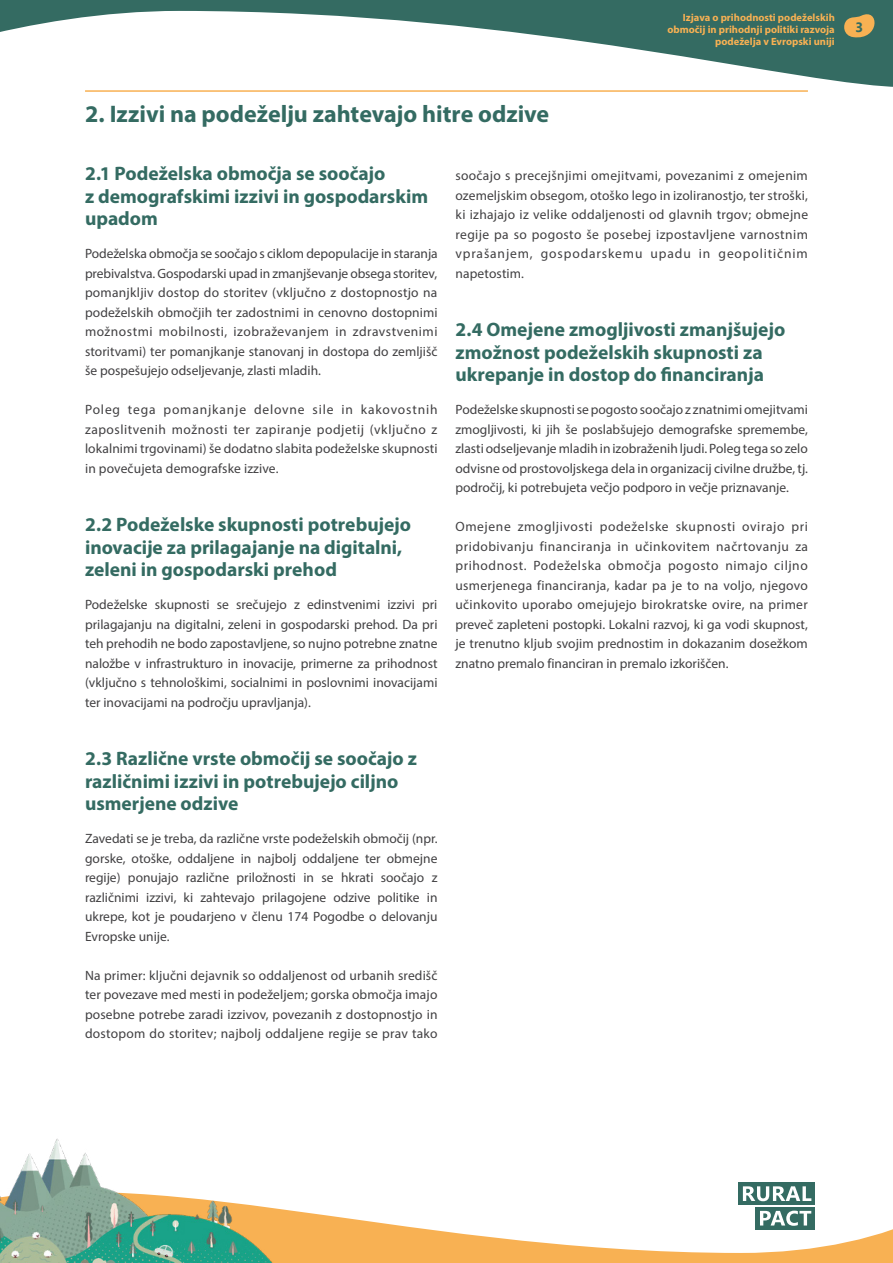
<style>
.page{position:relative;width:893px;height:1263px;background:#fff}
.page>*{position:absolute;margin:0;border:0;box-sizing:border-box;transform-origin:0 0}
.Title_-_level1{font:700 24px "Myriad Pro";letter-spacing:-.005em;color:#346b62}
.Title_-_level_2{font:700 19.5px/22.5px "Myriad Pro";color:#346b62}
.Body_JUSTIFIED{font:13.5px/19.5px "Myriad Pro";color:#414042;text-align:justify}
.t1{font:700 13.5px "Leelawadee";color:#346b62}
.t2{font:700 10.5px/12px "Myriad Pro";color:#f8b153;text-align:right}
</style>
<div class="page">
<svg style="left:0;top:0;width:893px;height:87px"></svg>
<svg style="left:842px;top:7px;width:38px;height:34px"></svg>
<svg style="left:357px;top:1182px;width:536px;height:81px"></svg>
<img style="left:0;top:1138px;width:357px;height:125px">
<div style="left:739px;top:1182px;width:76px;height:22px;background:#346b62"></div>
<div style="left:756px;top:1207px;width:59px;height:22px;background:#346b62"></div>
<svg style="left:743px;top:1186px;width:68px;height:15px"></svg>
<svg style="left:760px;top:1210px;width:51px;height:16px"></svg>
<hr style="left:85px;top:90px;width:723px;height:2px;background:#f8b153">
<p class="t2" style="left:667px;top:11px;width:169px">Izjava o prihodnosti podeželskih območij in prihodnji politiki razvoja podeželja v Evropski uniji</p>
<p class="t1" style="left:855px;top:19px;width:9px">3</p>
<h2 class="Title_-_level1" style="left:85px;top:98px;width:466px">2. Izzivi na podeželju zahtevajo hitre odzive</h2>
<h3 class="Title_-_level_2" style="left:85px;top:162px;width:345px">2.1 Podeželska območja se soočajo<br>z demografskimi izzivi in gospodarskim upadom</h3>
<p class="Body_JUSTIFIED" style="left:85px;top:244px;width:354px">Podeželska območja se soočajo s ciklom depopulacije in staranja prebivalstva. Gospodarski upad in zmanjševanje obsega storitev, pomanjkljiv dostop do storitev (vključno z dostopnostjo na podeželskih območjih ter zadostnimi in cenovno dostopnimi možnostmi mobilnosti, izobraževanjem in zdravstvenimi storitvami) ter pomanjkanje stanovanj in dostopa do zemljišč še pospešujejo odseljevanje, zlasti mladih.</p>
<p class="Body_JUSTIFIED" style="left:85px;top:400px;width:354px">Poleg tega pomanjkanje delovne sile in kakovostnih zaposlitvenih možnosti ter zapiranje podjetij (vključno z lokalnimi trgovinami) še dodatno slabita podeželske skupnosti in povečujeta demografske izzive.</p>
<p class="Body_JUSTIFIED" style="left:455px;top:166px;width:354px">soočajo s precejšnjimi omejitvami, povezanimi z omejenim ozemeljskim obsegom, otoško lego in izoliranostjo, ter stroški, ki izhajajo iz velike oddaljenosti od glavnih trgov; obmejne regije pa so pogosto še posebej izpostavljene varnostnim vprašanjem, gospodarskemu upadu in geopolitičnim napetostim.</p>
<h3 class="Title_-_level_2" style="left:455px;top:318px;width:331px">2.4 Omejene zmogljivosti zmanjšujejo zmožnost podeželskih skupnosti za ukrepanje in dostop do financiranja</h3>
<p class="Body_JUSTIFIED" style="left:455px;top:400px;width:354px">Podeželske skupnosti se pogosto soočajo z znatnimi omejitvami zmogljivosti, ki jih še poslabšujejo demografske spremembe, zlasti odseljevanje mladih in izobraženih ljudi. Poleg tega so zelo odvisne od prostovoljskega dela in organizacij civilne družbe, tj. področij, ki potrebujeta večjo podporo in večje priznavanje.</p>
<p class="Body_JUSTIFIED" style="left:455px;top:517px;width:354px">Omejene zmogljivosti podeželske skupnosti ovirajo pri pridobivanju financiranja in učinkovitem načrtovanju za prihodnost. Podeželska območja pogosto nimajo ciljno usmerjenega financiranja, kadar pa je to na voljo, njegovo učinkovito uporabo omejujejo birokratske ovire, na primer preveč zapleteni postopki. Lokalni razvoj, ki ga vodi skupnost, je trenutno kljub svojim prednostim in dokazanim dosežkom znatno premalo financiran in premalo izkoriščen.</p>
<h3 class="Title_-_level_2" style="left:85px;top:513px;width:328px">2.2 Podeželske skupnosti potrebujejo inovacije za prilagajanje na digitalni, zeleni in gospodarski prehod</h3>
<p class="Body_JUSTIFIED" style="left:85px;top:595px;width:354px">Podeželske skupnosti se srečujejo z edinstvenimi izzivi pri prilagajanju na digitalni, zeleni in gospodarski prehod. Da pri teh prehodih ne bodo zapostavljene, so nujno potrebne znatne naložbe v infrastrukturo in inovacije, primerne za prihodnost (vključno s tehnološkimi, socialnimi in poslovnimi inovacijami ter inovacijami na področju upravljanja).</p>
<h3 class="Title_-_level_2" style="left:85px;top:747px;width:333px">2.3 Različne vrste območij se soočajo z različnimi izzivi in potrebujejo ciljno usmerjene odzive</h3>
<p class="Body_JUSTIFIED" style="left:85px;top:829px;width:354px">Zavedati se je treba, da različne vrste podeželskih območij (npr. gorske, otoške, oddaljene in najbolj oddaljene ter obmejne regije) ponujajo različne priložnosti in se hkrati soočajo z različnimi izzivi, ki zahtevajo prilagojene odzive politike in ukrepe, kot je poudarjeno v členu 174 Pogodbe o delovanju Evropske unije.</p>
<p class="Body_JUSTIFIED" style="left:85px;top:965px;width:354px">Na primer: ključni dejavnik so oddaljenost od urbanih središč ter povezave med mesti in podeželjem; gorska območja imajo posebne potrebe zaradi izzivov, povezanih z dostopnostjo in dostopom do storitev; najbolj oddaljene regije se prav tako</p>
</div>
